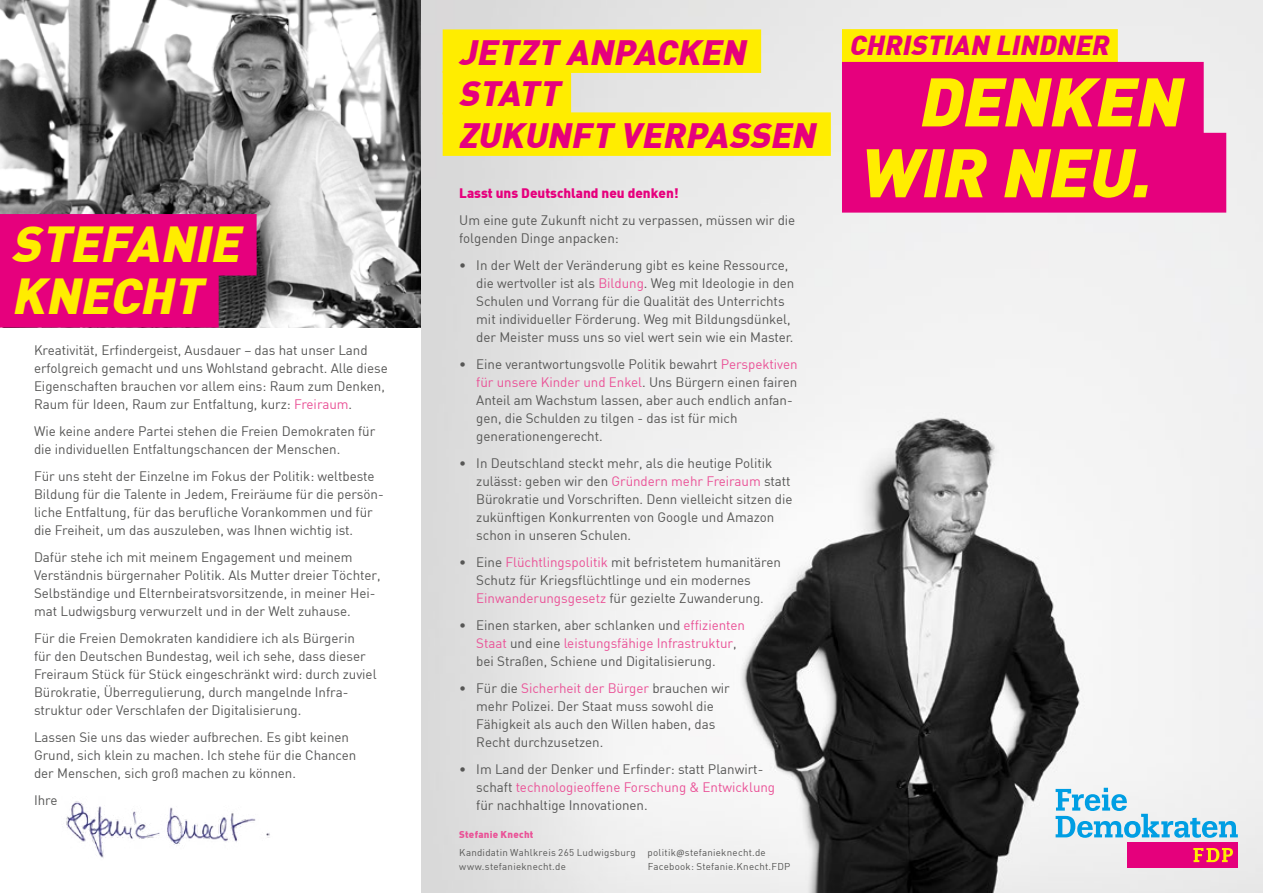
<style>
.page{position:relative;width:1263px;height:893px;background:#fff}
.page>*{position:absolute;margin:0;border:0;box-sizing:border-box;transform-origin:0 0}
.t1{font:italic 900 67.5px/70.8px "DIN";color:#ffed00}
.t2{font:italic 900 49.5px/51.9px "DIN";color:#ffed00}
.t3{font:italic 900 34.5px/41.5px "DIN";color:#e6007d}
.t4{font:italic 900 27px "DIN";color:#e6007d}
.t5{font:13.5px/18px "DIN";letter-spacing:-.005em;color:#565655}
.t6{font:900 13.5px "DIN";color:#e6007d}
.t7{font:9.75px/13.5px "DIN";letter-spacing:.025em;color:#565655}
.t8{font:900 9.75px "DIN";letter-spacing:.025em;color:#ea5297}
.s1{color:#ea5297}
.s2{font-family:"Calibri"}
</style>
<div class="page">
<img style="left:421px;top:0;width:842px;height:893px">
<svg style="left:1055px;top:788px;width:183px;height:50px"></svg>
<div style="left:1127px;top:843px;width:111px;height:25px;background:#e5007c"></div>
<svg style="left:1193px;top:848px;width:40px;height:14px"></svg>
<img style="left:0;top:0;width:421px;height:327px">
<img style="left:66px;top:801px;width:204px;height:57px">
<div style="left:443px;top:29px;width:318px;height:44px;background:#ffed00"></div>
<div style="left:443px;top:71px;width:128px;height:43px;background:#ffed00"></div>
<div style="left:443px;top:112px;width:388px;height:44px;background:#ffed00"></div>
<div style="left:842px;top:29px;width:276px;height:33px;background:#ffed00"></div>
<div style="left:842px;top:62px;width:362px;height:80px;background:#e6007d"></div>
<div style="left:842px;top:133px;width:384px;height:80px;background:#e6007d"></div>
<div style="left:0;top:214px;width:257px;height:62px;background:#e6007d"></div>
<div style="left:0;top:266px;width:219px;height:62px;background:#e6007d"></div>
<h2 class="t2" style="left:11px;top:216px;width:242px">STEFANIE<br>KNECHT</h2>
<p class="t5" style="left:34px;top:341px;width:355px">Kreativität, Erfindergeist, Ausdauer – das hat unser Land erfolgreich gemacht und uns Wohlstand gebracht. Alle diese Eigenschaften brauchen vor allem eins: Raum zum Denken, Raum für Ideen, Raum zur Entfaltung, kurz: <span class="s1">Freiraum</span>.</p>
<p class="t5" style="left:34px;top:422px;width:343px">Wie keine andere Partei stehen die Freien Demokraten für die individuellen Entfaltungschancen der Menschen.</p>
<p class="t5" style="left:34px;top:467px;width:351px">Für uns steht der Einzelne im Fokus der Politik: weltbeste Bildung für die Talente in Jedem, Freiräume für die persön&shy;liche Entfaltung, für das berufliche Vorankommen und für die Freiheit, um das auszuleben, was Ihnen wichtig ist.</p>
<p class="t5" style="left:34px;top:548px;width:348px">Dafür stehe ich mit meinem Engagement und meinem Verständnis bürgernaher Politik. Als Mutter dreier Töchter, Selbständige und Elternbeiratsvorsitzende, in meiner Hei&shy;mat Ludwigsburg verwurzelt und in der Welt zuhause.</p>
<p class="t5" style="left:34px;top:629px;width:344px">Für die Freien Demokraten kandidiere ich als Bürgerin<br>für den Deutschen Bundestag, weil ich sehe, dass dieser Freiraum Stück für Stück eingeschränkt wird: durch zuviel Bürokratie, Überregulierung, durch mangelnde Infra&shy;struktur oder Verschlafen der Digitalisierung.</p>
<p class="t5" style="left:34px;top:728px;width:324px">Lassen Sie uns das wieder aufbrechen. Es gibt keinen<br>Grund, sich klein zu machen. Ich stehe für die Chancen der Menschen, sich groß machen zu können.</p>
<p class="t5" style="left:34px;top:791px;width:25px">Ihre</p>
<h3 class="t3" style="left:458px;top:30px;width:366px">JETZT ANPACKEN<br>STATT<br>ZUKUNFT VERPASSEN</h3>
<h3 class="t4" style="left:849px;top:28px;width:268px">CHRISTIAN LINDNER</h3>
<h1 class="t1" style="left:857px;top:63px;width:341px;text-indent:60px">DENKEN<br>WIR NEU.</h1>
<p class="t6" style="left:459px;top:184px;width:221px">Lasst uns Deutschland neu denken!</p>
<p class="t5" style="left:459px;top:211px;width:338px">Um eine gute Zukunft nicht zu verpassen, müssen wir die folgenden Dinge anpacken:</p>
<p class="t5" style="left:476px;top:256px;width:320px;text-indent:-17px">• In der Welt der Veränderung gibt es keine Ressource, die wertvoller ist als <span class="s1">Bildung</span>. Weg mit Ideologie in den Schulen und Vorrang für die Qualität des Unterrichts mit individueller Förderung. Weg mit Bildungsdünkel, der Meister muss uns so viel wert sein wie ein Master.</p>
<p class="t5" style="left:476px;top:355px;width:323px;text-indent:-17px">• Eine verantwortungsvolle Politik bewahrt <span class="s1">Perspektiven für unsere Kinder und Enkel</span>. Uns Bürgern einen fairen Anteil am Wachstum lassen, aber auch endlich anfan&shy;gen, die Schulden zu tilgen - das ist für mich generationengerecht.</p>
<p class="t5" style="left:476px;top:454px;width:318px;text-indent:-17px">• In Deutschland steckt mehr, als die heutige Politik zulässt: geben wir den <span class="s1">Gründern mehr Freiraum</span> statt Bürokratie und Vorschriften. Denn vielleicht sitzen die zukünftigen Konkurrenten von Google und Amazon schon in unseren Schulen.</p>
<p class="t5" style="left:476px;top:553px;width:306px;text-indent:-17px">• Eine <span class="s1">Flüchtlingspolitik</span> mit befristetem humanitären<br>Schutz für Kriegsflüchtlinge und ein modernes<br><span class="s1">Einwanderungsgesetz</span> für gezielte Zuwanderung.</p>
<p class="t5" style="left:476px;top:616px;width:270px;text-indent:-17px">• Einen starken, aber schlanken und <span class="s1">effizienten<br>Staat</span> und eine <span class="s1">leistungsfähige Infrastruktur</span>, bei Straßen, Schiene und Digitalisierung.</p>
<p class="t5" style="left:476px;top:679px;width:255px;text-indent:-17px">• Für die <span class="s1">Sicherheit der Bürger</span> brauchen wir mehr Polizei. Der Staat muss sowohl die Fähigkeit als auch den Willen haben, das Recht durchzusetzen.</p>
<p class="t5" style="left:476px;top:760px;width:300px;text-indent:-17px">• Im Land der Denker und Erfinder: statt Planwirt&shy;schaft <span class="s1">technologieoffene Forschung &amp; Entwicklung </span>für nachhaltige Innovationen.</p>
<p class="t8" style="left:459px;top:828px;width:76px">Stefanie Knecht</p>
<p class="t7" style="left:459px;top:846px;width:178px">Kandidatin Wahlkreis 265 Ludwigsburg www.stefanieknecht.de</p>
<p class="t7" style="left:648px;top:846px;width:144px">politik<span class="s2">@</span>stefanieknecht.de<br>Facebook: Stefanie.Knecht.FDP</p>
</div>
